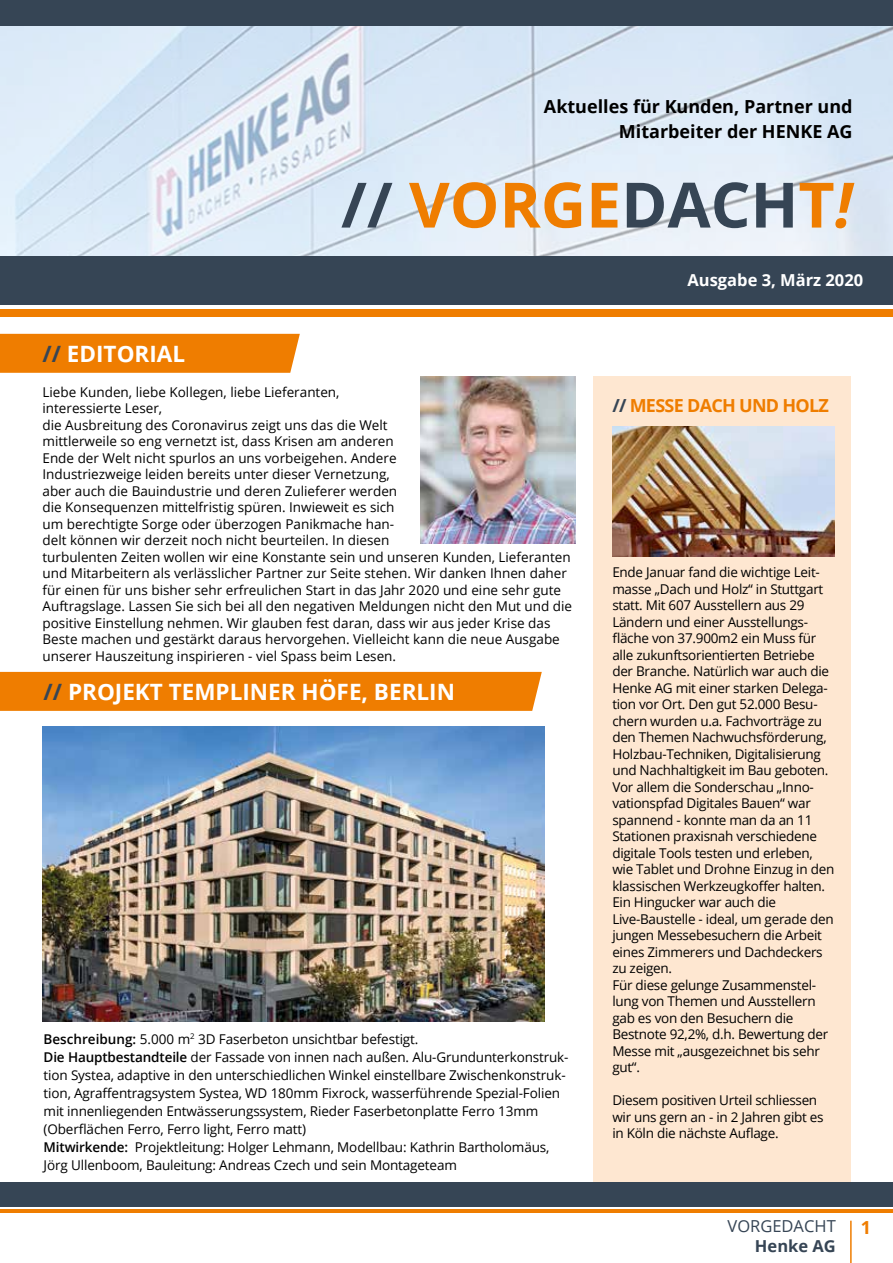
<style>
.page{position:relative;width:893px;height:1263px;background:#fff}
.page>*{position:absolute;margin:0;border:0;box-sizing:border-box;transform-origin:0 0}
.t1{font:700 62.55px "Open Sans";color:#364555}
.t2{font:700 22.5px "Open Sans";color:#fff}
.t3{font:700 18px/25.5px "Open Sans";color:#000;text-align:right}
.t4{font:700 18px "Open Sans";letter-spacing:-.04em;color:#ef7d00}
.t5{font:700 16.5px "Open Sans";color:#fff}
.t6{font:16.5px "Open Sans";color:#364555}
.t7{font:700 16.5px "Open Sans";color:#364555}
.t8{font:13.5px/16.5px "Open Sans";letter-spacing:-.01em;color:#000}
.s1{color:#ef7d00}
.s2{font-style:italic;color:#ef7d00}
.s3{color:#364555}
.s4{font-weight:600}
</style>
<div class="page">
<hr style="left:850px;top:1221px;width:2px;height:42px;background:#ef7d00">
<img style="left:0;top:26px;width:893px;height:230px">
<div style="left:0;top:256px;width:893px;height:48px;background:#364555"></div>
<div style="left:0;top:310px;width:893px;height:7px;background:#ef7d00"></div>
<div style="left:0;top:0;width:893px;height:26px;background:#364555"></div>
<div style="left:593px;top:376px;width:257px;height:815px;background:#fee7d1"></div>
<img style="left:420px;top:376px;width:155px;height:167px">
<div style="left:0;top:334px;width:300px;height:39px;background:#ef7d00"></div>
<div style="left:0;top:1183px;width:893px;height:24px;background:#364555"></div>
<hr style="left:0;top:1209px;width:893px;height:4px;background:#ef7d00">
<div style="left:0;top:672px;width:542px;height:39px;background:#ef7d00"></div>
<img style="left:612px;top:426px;width:222px;height:131px">
<img style="left:43px;top:726px;width:501px;height:296px">
<h3 class="t3" style="left:544px;top:93px;width:310px">Aktuelles für Kunden, Partner und<br>Mitarbeiter der HENKE AG</h3>
<h1 class="t1" style="left:341px;top:161px;width:513px">// <span class="s1">VORGE</span>DACH<span class="s1">T</span><span class="s2">!</span></h1>
<h2 class="t2" style="left:43px;top:338px;width:144px"><span class="s3">//</span> EDITORIAL</h2>
<p class="t8" style="left:43px;top:383px;width:531px">Liebe Kunden, liebe Kollegen, liebe Lieferanten,<br>interessierte Leser,<br>die Ausbreitung des Coronavirus zeigt uns das die Welt<br>mittlerweile so eng vernetzt ist, dass Krisen am anderen<br>Ende der Welt nicht spurlos an uns vorbeigehen. Andere<br>Industriezweige leiden bereits unter dieser Vernetzung,<br>aber auch die Bauindustrie und deren Zulieferer werden<br>die Konsequenzen mittelfristig spüren. Inwieweit es sich<br>um berechtigte Sorge oder überzogen Panikmache han-<br>delt können wir derzeit noch nicht beurteilen. In diesen<br>turbulenten Zeiten wollen wir eine Konstante sein und unseren Kunden, Lieferanten und Mitarbeitern als verlässlicher Partner zur Seite stehen. Wir danken Ihnen daher für einen für uns bisher sehr erfreulichen Start in das Jahr 2020 und eine sehr gute Auftragslage. Lassen Sie sich bei all den negativen Meldungen nicht den Mut und die positive Einstellung nehmen. Wir glauben fest daran, dass wir aus jeder Krise das Beste machen und gestärkt daraus hervorgehen. Vielleicht kann die neue Ausgabe unserer Hauszeitung inspirieren - viel Spass beim Lesen.</p>
<h2 class="t2" style="left:44px;top:676px;width:413px"><span class="s3">//</span> PROJEKT TEMPLINER HÖFE, BERLIN</h2>
<p class="t8" style="left:44px;top:1030px;width:526px;line-height:18px"><span class="s4">Beschreibung:</span> 5.000 m<sup>2</sup> 3D Faserbeton unsichtbar befestigt.<br><span class="s4">Die Hauptbestandteile</span> der Fassade von innen nach außen. Alu-Grundunterkonstruk&shy;tion Systea, adaptive in den unterschiedlichen Winkel einstellbare Zwischenkonstruk&shy;tion, Agraffentragsystem Systea, WD 180mm Fixrock, wasserführende Spezial-Folien mit innenliegenden Entwässerungssystem, Rieder Faserbetonplatte Ferro 13mm (Oberflächen Ferro, Ferro light, Ferro matt)<br><span class="s4">Mitwirkende:</span> Projektleitung: Holger Lehmann, Modellbau: Kathrin Bartholomäus, Jörg Ullenboom, Bauleitung: Andreas Czech und sein Montageteam</p>
<p class="t5" style="left:687px;top:268px;width:177px">Ausgabe 3, März 2020</p>
<h3 class="t4" style="left:612px;top:393px;width:218px"><span class="s3">//</span> MESSE DACH UND HOLZ</h3>
<p class="t8" style="left:612px;top:564px;width:223px">Ende Januar fand die wichtige Leit&shy;masse „Dach und Holz“ in Stuttgart statt. Mit 607 Ausstellern aus 29<br>Ländern und einer Ausstellungs&shy;fläche von 37.900m2 ein Muss für alle zukunftsorientierten Betriebe der Branche. Natürlich war auch die<br>Henke AG mit einer starken Delega&shy;tion vor Ort. Den gut 52.000 Besu&shy;chern wurden u.a. Fachvorträge zu den Themen Nachwuchsförderung,<br>Holzbau-Techniken, Digitalisierung und Nachhaltigkeit im Bau geboten.<br>Vor allem die Sonderschau „Inno&shy;vationspfad Digitales Bauen“ war spannend - konnte man da an 11<br>Stationen praxisnah verschiedene digitale Tools testen und erleben, wie Tablet und Drohne Einzug in den klassischen Werkzeugkoffer halten.<br>Ein Hingucker war auch die<br>Live-Baustelle - ideal, um gerade den jungen Messebesuchern die Arbeit eines Zimmerers und Dachdeckers zu zeigen.<br>Für diese gelunge Zusammenstel&shy;lung von Themen und Ausstellern gab es von den Besuchern die<br>Bestnote 92,2%, d.h. Bewertung der<br>Messe mit „ausgezeichnet bis sehr gut“.</p>
<p class="t8" style="left:612px;top:1092px;width:213px">Diesem positiven Urteil schliessen wir uns gern an - in 2 Jahren gibt es in Köln die nächste Auflage.</p>
<p class="t6" style="left:727px;top:1215px;width:110px">VORGEDACHT</p>
<h3 class="t4" style="left:861px;top:1215px;width:12px">1</h3>
<p class="t7" style="left:755px;top:1234px;width:82px">Henke AG</p>
</div>
